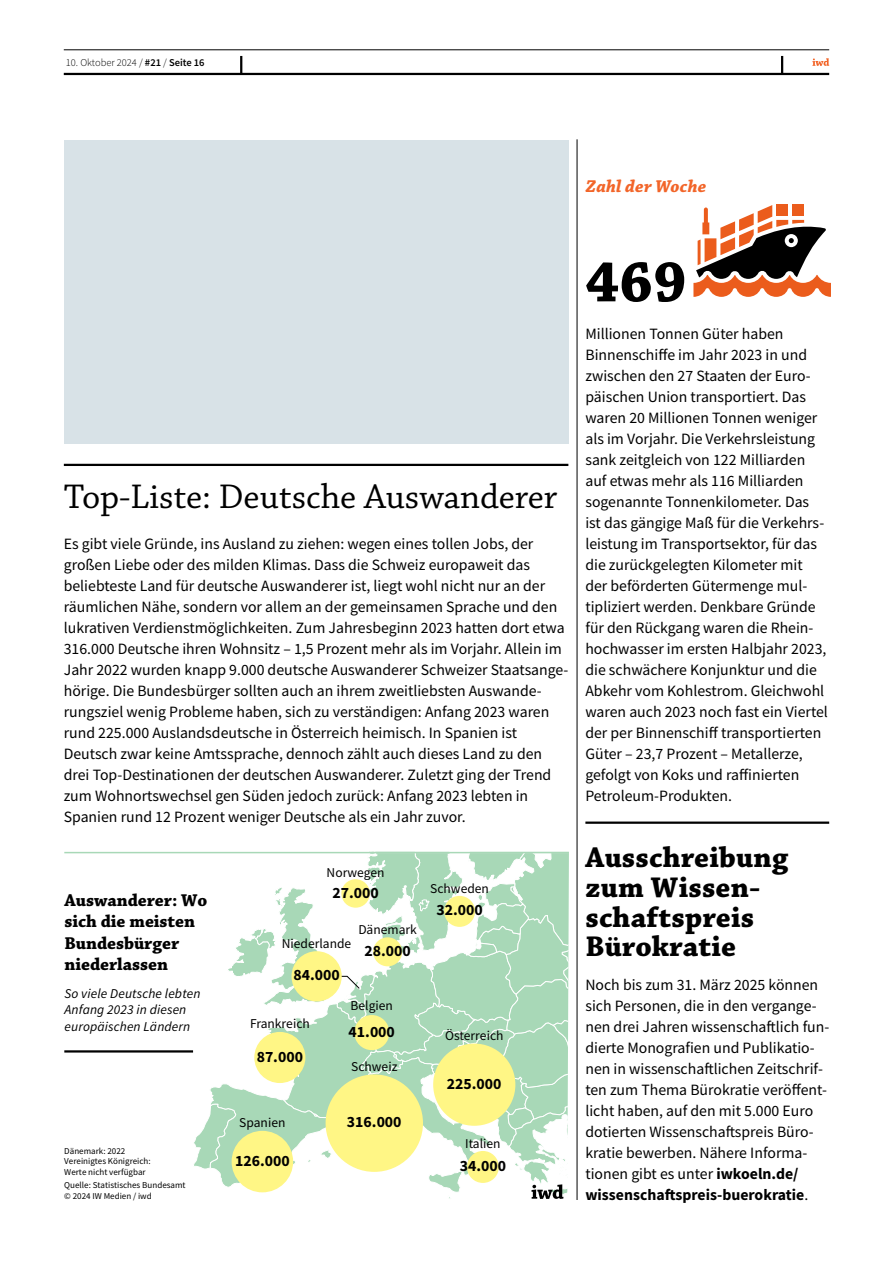
<style>
.page{position:relative;width:893px;height:1263px;background:#fff}
.page>*{position:absolute;margin:0;border:0;box-sizing:border-box;transform-origin:0 0}
.t1{font:700 60px "Chaparral Pro";color:#000}
.t2{font:36px "Chaparral Pro";color:#000}
.t3{font:700 30px/29.7px "Chaparral Pro";letter-spacing:.005em;color:#000}
.t4{font:700 18px/21.6px "Chaparral Pro";letter-spacing:-.005em;color:#000}
.t5{font:italic 700 18px "Chaparral Pro";letter-spacing:.01em;color:#f26529}
.t6{font:15.75px/21px "Source Sans Pro";color:#000}
.t7{font:700 15.75px "Source Sans Pro";color:#000}
.t8{font:13.5px "Source Sans Pro";color:#000}
.t9{font:italic 13.5px/16.2px "Source Sans Pro";letter-spacing:.01em;color:#000}
.t10{font:300 10.5px "Source Sans Pro";color:#000}
.t11{font:9px/10.8px "Source Sans Pro";color:#000}
.s1{font-weight:600}
.s2{font-weight:700}
</style>
<div class="page">
<hr style="left:64px;top:50px;width:765px;height:1px;background:#000">
<hr style="left:64px;top:73px;width:765px;height:2px;background:#000">
<svg style="left:240px;top:56px;width:2px;height:17px"></svg>
<svg style="left:781px;top:56px;width:2px;height:17px"></svg>
<svg style="left:812px;top:58px;width:17px;height:8px"></svg>
<hr style="left:577px;top:139px;width:1px;height:1061px;background:#000">
<hr style="left:64px;top:464px;width:504px;height:2px;background:#000">
<div style="left:64px;top:140px;width:504px;height:304px;background:#d8e2e7"></div>
<hr style="left:585px;top:821px;width:244px;height:3px;background:#000">
<div style="left:776px;top:204px;width:12px;height:12px;background:#eb5c1c"></div>
<div style="left:792px;top:204px;width:12px;height:12px;background:#eb5c1c"></div>
<svg style="left:693px;top:205px;width:138px;height:92px"></svg>
<hr style="left:64px;top:1050px;width:129px;height:2px;background:#000">
<svg style="left:193px;top:853px;width:376px;height:346px"></svg>
<div style="left:291px;top:951px;width:51px;height:50px;background:#fff685;border-radius:25px"></div>
<hr style="left:64px;top:852px;width:505px;height:1px;background:#a8d8b7">
<p class="t10" style="left:66px;top:56px;width:140px">10. Oktober 2024 / <span class="s1">#21</span> / <span class="s1">Seite 16</span></p>
<p class="t5" style="left:586px;top:176px;width:122px">Zahl der Woche</p>
<h2 class="t2" style="left:64px;top:477px;width:495px">Top-Liste: Deutsche Auswanderer</h2>
<p class="t6" style="left:64px;top:533px;width:506px">Es gibt viele Gründe, ins Ausland zu ziehen: wegen eines tollen Jobs, der großen Liebe oder des milden Klimas. Dass die Schweiz europaweit das beliebteste Land für deutsche Auswanderer ist, liegt wohl nicht nur an der räumlichen Nähe, sondern vor allem an der gemeinsamen Sprache und den lukrativen Verdienstmöglichkeiten. Zum Jahresbeginn 2023 hatten dort etwa 316.000 Deutsche ihren Wohnsitz – 1,5 Prozent mehr als im Vorjahr. Allein im Jahr 2022 wurden knapp 9.000 deutsche Auswanderer Schweizer Staatsange&shy;hörige. Die Bundesbürger sollten auch an ihrem zweitliebsten Auswande&shy;rungsziel wenig Probleme haben, sich zu verständigen: Anfang 2023 waren rund 225.000 Auslandsdeutsche in Österreich heimisch. In Spanien ist Deutsch zwar keine Amtssprache, dennoch zählt auch dieses Land zu den drei Top-Destinationen der deutschen Auswanderer. Zuletzt ging der Trend zum Wohnortswechsel gen Süden jedoch zurück: Anfang 2023 lebten in Spanien rund 12 Prozent weniger Deutsche als ein Jahr zuvor.</p>
<p class="t4" style="left:64px;top:890px;width:144px">Auswanderer: Wo sich die meisten<br>Bundesbürger niederlassen</p>
<p class="t9" style="left:64px;top:985px;width:138px">So viele Deutsche lebten<br>Anfang 2023 in diesen europäischen Ländern</p>
<p class="t11" style="left:64px;top:1145px;width:88px">Dänemark: 2022<br>Vereinigtes Königreich:<br>Werte nicht verfügbar</p>
<p class="t11" style="left:64px;top:1179px;width:123px">Quelle: Statistisches Bundesamt © 2024 IW Medien / iwd</p>
<p class="t8" style="left:327px;top:864px;width:59px">Norwegen</p>
<p class="t7" style="left:332px;top:881px;width:48px">27.000</p>
<p class="t8" style="left:358px;top:920px;width:60px">Dänemark</p>
<p class="t7" style="left:364px;top:940px;width:48px">28.000</p>
<p class="t8" style="left:282px;top:935px;width:71px">Niederlande</p>
<p class="t7" style="left:293px;top:964px;width:48px">84.000</p>
<p class="t8" style="left:250px;top:1015px;width:61px">Frankreich</p>
<p class="t7" style="left:257px;top:1046px;width:48px">87.000</p>
<p class="t8" style="left:239px;top:1114px;width:48px">Spanien</p>
<p class="t7" style="left:235px;top:1150px;width:56px">126.000</p>
<p class="t8" style="left:351px;top:997px;width:44px">Belgien</p>
<p class="t7" style="left:349px;top:1021px;width:48px">41.000</p>
<p class="t8" style="left:351px;top:1058px;width:48px">Schweiz</p>
<p class="t7" style="left:347px;top:1111px;width:56px">316.000</p>
<p class="t8" style="left:430px;top:880px;width:60px">Schweden</p>
<p class="t7" style="left:436px;top:899px;width:48px">32.000</p>
<p class="t8" style="left:445px;top:1026px;width:60px">Österreich</p>
<p class="t7" style="left:447px;top:1073px;width:56px">225.000</p>
<p class="t8" style="left:465px;top:1135px;width:37px">Italien</p>
<p class="t7" style="left:460px;top:1155px;width:48px">34.000</p>
<h1 class="t1" style="left:585px;top:247px;width:103px">469</h1>
<p class="t6" style="left:585px;top:323px;width:244px">Millionen Tonnen Güter haben Binnenschiffe im Jahr 2023 in und zwischen den 27 Staaten der Euro&shy;päischen Union transportiert. Das waren 20 Millionen Tonnen weniger als im Vorjahr. Die Verkehrsleistung sank zeitgleich von 122 Milliarden auf etwas mehr als 116 Milliarden sogenannte Tonnenkilometer. Das ist das gängige Maß für die Verkehrs&shy;leistung im Transportsektor, für das die zurückgelegten Kilometer mit der beförderten Gütermenge mul&shy;tipliziert werden. Denkbare Gründe für den Rückgang waren die Rhein&shy;hochwasser im ersten Halbjahr 2023, die schwächere Konjunktur und die Abkehr vom Kohlestrom. Gleichwohl waren auch 2023 noch fast ein Viertel der per Binnenschiff transportierten Güter – 23,7 Prozent – Metallerze, gefolgt von Koks und raffinierten Petroleum-Produkten.</p>
<h3 class="t3" style="left:585px;top:844px;width:204px">Ausschreibung zum Wissen&shy;schaftspreis<br>Bürokratie</h3>
<p class="t6" style="left:585px;top:974px;width:245px">Noch bis zum 31. März 2025 können sich Personen, die in den vergange&shy;nen drei Jahren wissenschaftlich fun&shy;dierte Monografien und Publikatio&shy;nen in wissenschaftlichen Zeitschrif&shy;ten zum Thema Bürokratie veröffent&shy;licht haben, auf den mit 5.000 Euro dotierten Wissenschaftspreis Büro&shy;kratie bewerben. Nähere Informa&shy;tionen gibt es unter <span class="s2">iwkoeln.de/ wissenschaftspreis-buerokratie</span>.</p>
</div>
